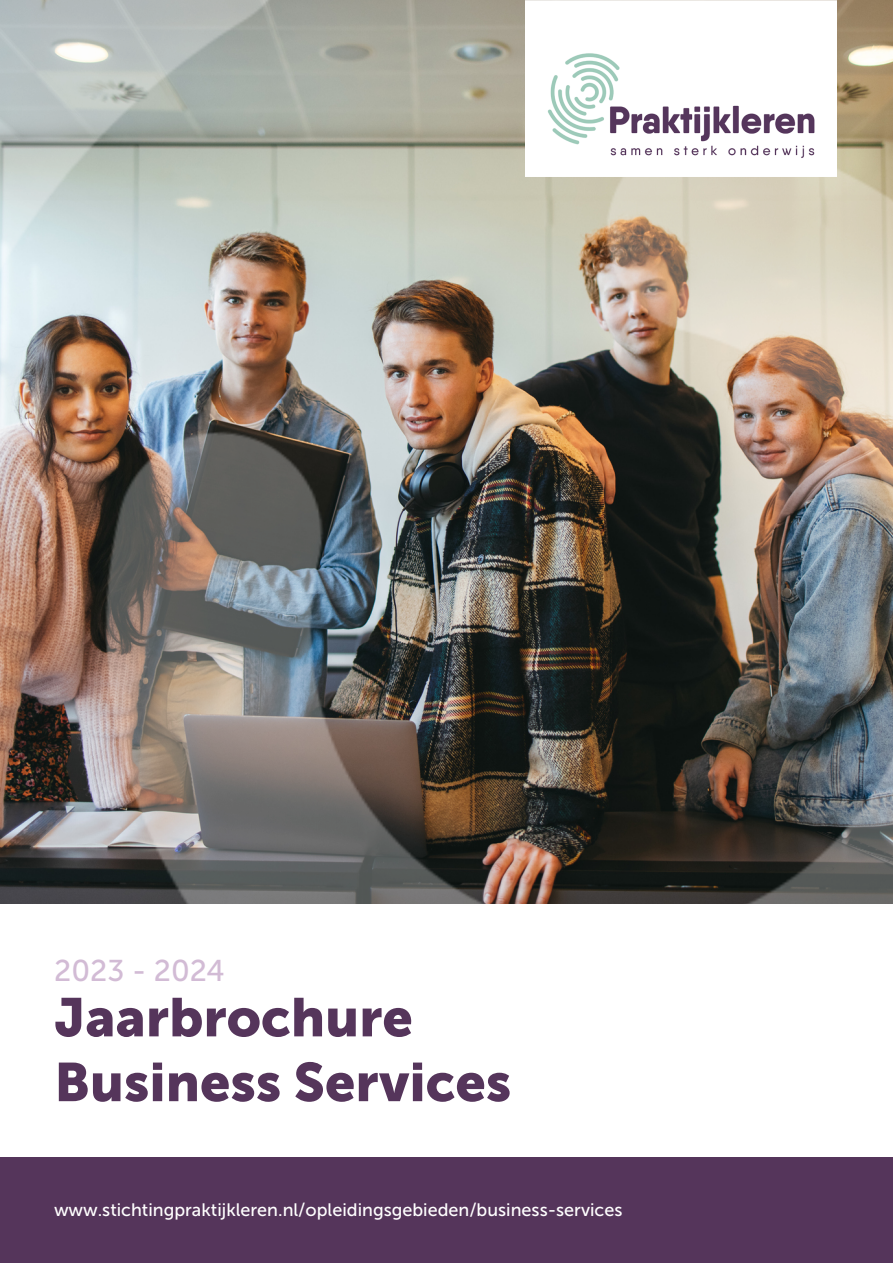
<style>
.page{position:relative;width:893px;height:1263px;background:#fff}
.page>*{position:absolute;margin:0;border:0;box-sizing:border-box;transform-origin:0 0}
.t1{font:54px/64.8px "Museo Sans 900";color:#55355b}
.t2{font:30px "Museo Sans 500";color:#d2bbd5}
.t3{font:18px "Museo Sans 500";color:#fff}
</style>
<div class="page">
<div style="left:0;top:1158px;width:893px;height:105px;background:#55355b"></div>
<img style="left:0;top:0;width:893px;height:904px">
<img style="left:525px;top:0;width:311px;height:176px">
<h2 class="t2" style="left:54px;top:955px;width:172px">2023 - 2024</h2>
<h1 class="t1" style="left:54px;top:985px;width:458px">Jaarbrochure<br>Business Services</h1>
<p class="t3" style="left:54px;top:1200px;width:570px">www.stichtingpraktijkleren.nl/opleidingsgebieden/business-services</p>
</div>
